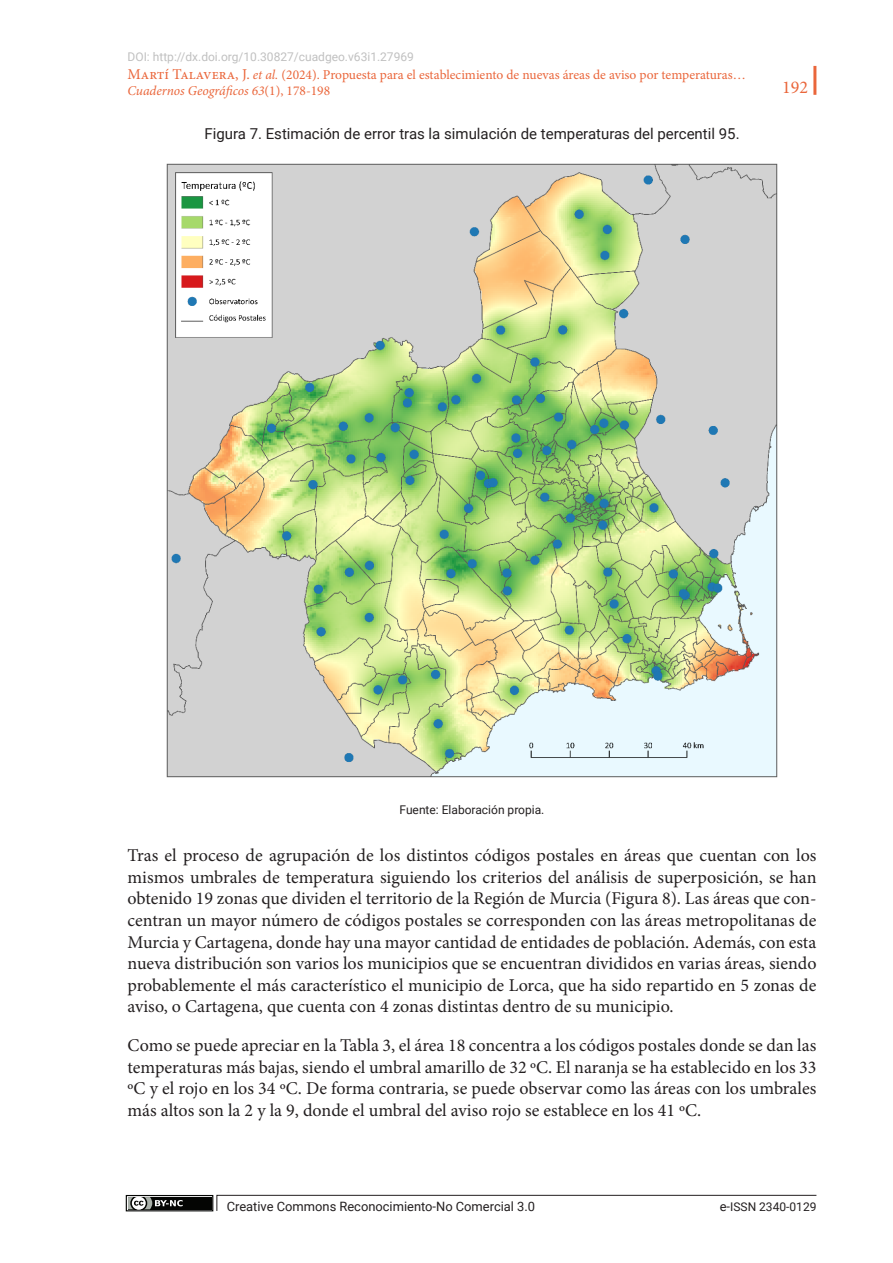
<style>
.page{position:relative;width:893px;height:1263px;background:#fff}
.page>*{position:absolute;margin:0;border:0;box-sizing:border-box;transform-origin:0 0}
.t1{font:18px/21.6px "Minion Pro";color:#231f20;text-align:justify}
.t2{font:18px "Minion Pro";color:#ea663b}
.sps_figur_titulo{font:15px "Roboto";color:#231f20}
.t3{font:13.5px/16.2px "Minion Pro";color:#ea663b}
.t4{font:12.9px "Roboto";color:#231f20}
.t5{font:12px "Roboto";color:#c0c0c0}
.sps_pies_figuras{font:12px "Roboto";color:#231f20}
.s1{font-size:15px}
.s2{font-style:italic}
.s3{font-size:12.9px}
</style>
<div class="page">
<hr style="left:813px;top:66px;width:3px;height:29px;background:#ea663b">
<svg style="left:216px;top:1195px;width:601px;height:16px"></svg>
<div style="left:126px;top:1195px;width:87px;height:16px;border:1px solid #040503"></div>
<div style="left:128px;top:1197px;width:83px;height:12px;background:#040503"></div>
<svg style="left:128px;top:1197px;width:55px;height:12px"></svg>
<img style="left:166px;top:163px;width:612px;height:615px">
<p class="t5" style="left:128px;top:48px;width:288px">DOI: http://dx.doi.org/10.30827/cuadgeo.v63i1.27969</p>
<p class="t3" style="left:128px;top:66px;width:620px"><span class="s1">Martí Talavera, J.</span> <span class="s2">et al.</span> (2024). Propuesta para el establecimiento de nuevas áreas de aviso por temperaturas…<br><span class="s2">Cuadernos Geográficos 63</span>(1), 178-198</p>
<p class="sps_figur_titulo" style="left:204px;top:123px;width:537px">Figura 7. Estimación de error tras la simulación de temperaturas del percentil 95.</p>
<p class="t2" style="left:782px;top:75px;width:27px">192</p>
<p class="sps_pies_figuras" style="left:400px;top:801px;width:146px">Fuente: Elaboración propia.</p>
<p class="t1" style="left:128px;top:845px;width:690px">Tras el proceso de agrupación de los distintos códigos postales en áreas que cuentan con los mismos umbrales de temperatura siguiendo los criterios del análisis de superposición, se han obtenido 19 zonas que dividen el territorio de la Región de Murcia (Figura 8). Las áreas que con&shy;centran un mayor número de códigos postales se corresponden con las áreas metropolitanas de Murcia y Cartagena, donde hay una mayor cantidad de entidades de población. Además, con esta nueva distribución son varios los municipios que se encuentran divididos en varias áreas, siendo probablemente el más característico el municipio de Lorca, que ha sido repartido en 5 zonas de aviso, o Cartagena, que cuenta con 4 zonas distintas dentro de su municipio.</p>
<p class="t1" style="left:128px;top:1034px;width:690px">Como se puede apreciar en la Tabla 3, el área 18 concentra a los códigos postales donde se dan las temperaturas más bajas, siendo el umbral amarillo de 32 ºC. El naranja se ha establecido en los 33 ºC y el rojo en los 34 ºC. De forma contraria, se puede observar como las áreas con los umbrales más altos son la 2 y la 9, donde el umbral del aviso rojo se establece en los 41 ºC.</p>
<p class="t4" style="left:227px;top:1197px;width:310px">Creative Commons Reconocimiento-No Comercial 3.0</p>
<p class="sps_pies_figuras" style="left:720px;top:1198px;width:98px"><span class="s3">e-</span>ISSN 2340-0129</p>
</div>
